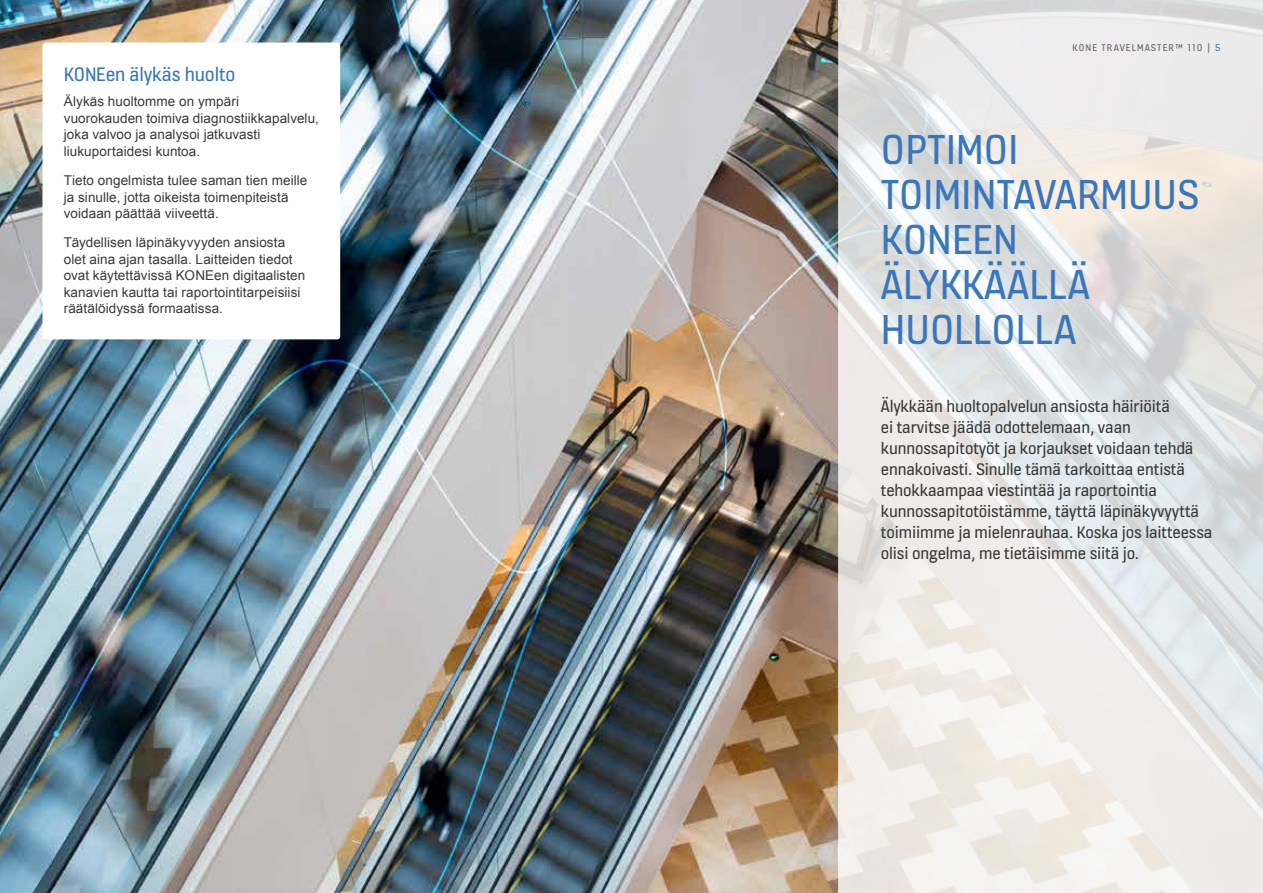
<style>
.page{position:relative;width:1263px;height:893px;background:#fff}
.page>*{position:absolute;margin:0;border:0;box-sizing:border-box;transform-origin:0 0}
.t1{font:45px/45px "KONE Information v 13";color:#3b76ba}
.t2{font:21px "KONE Information v 13";letter-spacing:-.01em;color:#3b76ba}
.t3{font:18px/21px "KONE Information v 13";letter-spacing:-.01em;color:#393939}
.t4{font:13.5px/16.5px "Arial";letter-spacing:.005em;color:#393939}
.t5{font:10.5px "KONE Information v 13";letter-spacing:.1em;color:#646363}
.s1{color:#3b76ba}
</style>
<div class="page">
<img style="left:0;top:0;width:838px;height:893px">
<svg style="left:838px;top:0;width:425px;height:893px;background:#e8e7e6"></svg>
<div style="left:43px;top:43px;width:297px;height:296px;background:#fff;border-radius:3px"></div>
<h2 class="t2" style="left:64px;top:61px;width:173px">KONEen älykäs huolto</h2>
<p class="t4" style="left:64px;top:93px;width:257px">Älykäs huoltomme on ympäri vuorokauden toimiva diagnostiikkapalvelu, joka valvoo ja analysoi jatkuvasti liukuportaidesi kuntoa.</p>
<p class="t4" style="left:64px;top:172px;width:245px">Tieto ongelmista tulee saman tien meille ja sinulle, jotta oikeista toimenpiteistä voidaan päättää viiveettä.</p>
<p class="t4" style="left:64px;top:234px;width:243px">Täydellisen läpinäkyvyyden ansiosta olet aina ajan tasalla. Laitteiden tiedot ovat käytettävissä KONEen digitaalisten kanavien kautta tai raportointitarpeisiisi räätälöidyssä formaatissa.</p>
<p class="t5" style="left:1072px;top:40px;width:149px">KONE TRAVELMASTER™ 110 | <span class="s1">5</span></p>
<h1 class="t1" style="left:881px;top:125px;width:321px">OPTIMOI<br>TOIMINTAVARMUUS<br>KONEEN<br>ÄLYKKÄÄLLÄ<br>HUOLLOLLA</h1>
<p class="t3" style="left:881px;top:395px;width:333px">Älykkään huoltopalvelun ansiosta häiriöitä<br>ei tarvitse jäädä odottelemaan, vaan kunnossapitotyöt ja korjaukset voidaan tehdä ennakoivasti. Sinulle tämä tarkoittaa entistä tehokkaampaa viestintää ja raportointia kunnossapitotöistämme, täyttä läpinäkyvyyttä toimiimme ja mielenrauhaa. Koska jos laitteessa olisi ongelma, me tietäisimme siitä jo.</p>
</div>
